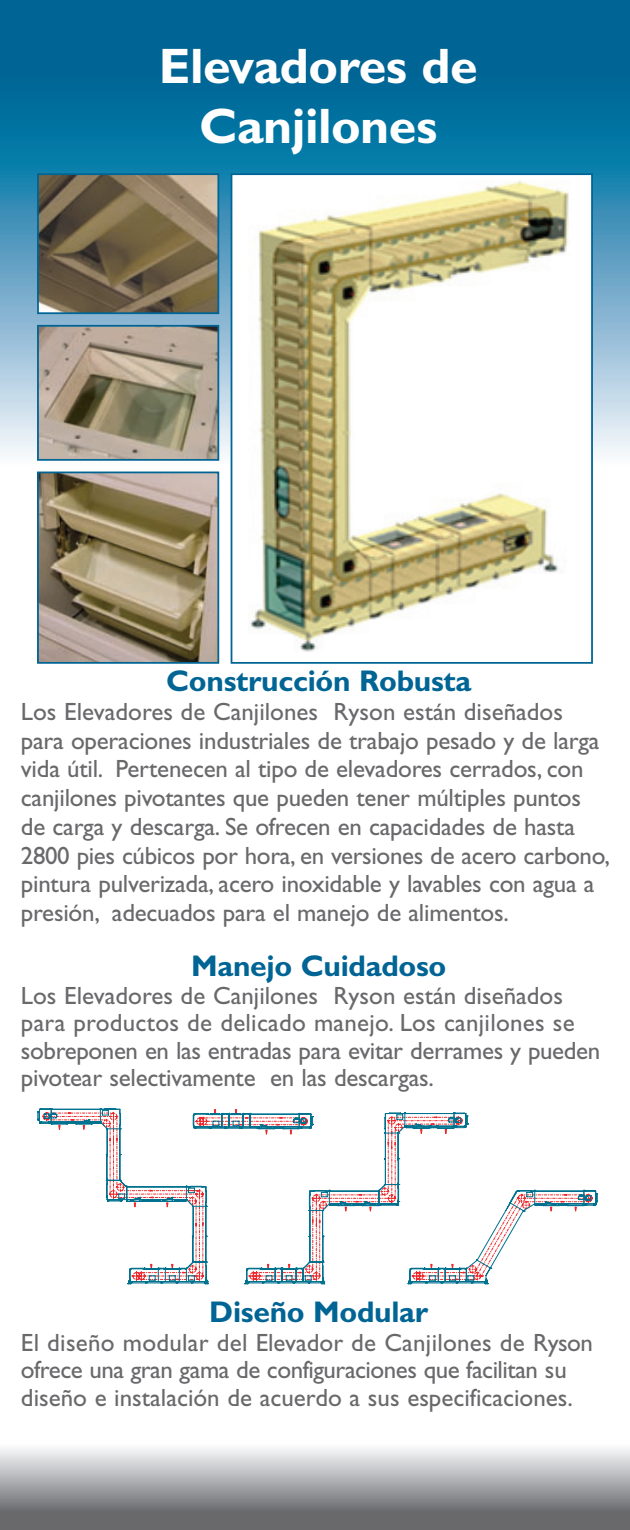
<style>
.page{position:relative;width:630px;height:1530px;background:#fff}
.page>*{position:absolute;margin:0;border:0;box-sizing:border-box;transform-origin:0 0}
.t1{font:700 50px/60px "Gill Sans";letter-spacing:-.01em;color:#fff;text-align:center}
.t2{font:700 30px "Gill Sans";letter-spacing:-.01em;color:#006494}
.t3{font:25px/28.8px "Gill Sans";letter-spacing:-.01em;color:#69696c}
</style>
<div class="page">
<svg style="left:0;top:0;width:630px;height:495px;background:#237fa9"></svg>
<svg style="left:0;top:1449px;width:630px;height:81px;background:#9fa0a2"></svg>
<div style="left:232px;top:174px;width:360px;height:489px;background:#fff"></div>
<img style="left:250px;top:181px;width:319px;height:471px">
<div style="left:231px;top:173px;width:362px;height:491px;border:2px solid #006494"></div>
<img style="left:40px;top:328px;width:176px;height:130px">
<div style="left:37px;top:325px;width:182px;height:136px;border:2px solid #006494"></div>
<img style="left:40px;top:475px;width:176px;height:186px">
<div style="left:37px;top:472px;width:182px;height:192px;border:2px solid #006494"></div>
<img style="left:40px;top:176px;width:176px;height:135px">
<div style="left:37px;top:173px;width:182px;height:141px;border:2px solid #006494"></div>
<svg style="left:38px;top:1108px;width:559px;height:176px"></svg>
<h1 class="t1" style="left:159px;top:36px;width:320px">Elevadores de<br>Canjilones</h1>
<p class="t2" style="left:166px;top:663px;width:307px">Construcción Robusta</p>
<p class="t3" style="left:21px;top:697px;width:590px">Los Elevadores de Canjilones Ryson están diseñados para operaciones industriales de trabajo pesado y de larga vida útil. Pertenecen al tipo de elevadores cerrados, con canjilones pivotantes que pueden tener múltiples puntos de carga y descarga. Se ofrecen en capacidades de hasta 2800 pies cúbicos por hora, en versiones de acero carbono, pintura pulverizada, acero inoxidable y lavables con agua a presión, adecuados para el manejo de alimentos.</p>
<p class="t2" style="left:191px;top:949px;width:257px">Manejo Cuidadoso</p>
<p class="t3" style="left:21px;top:982px;width:581px;line-height:27.5px">Los Elevadores de Canjilones Ryson están diseñados para productos de delicado manejo. Los canjilones se sobreponen en las entradas para evitar derrames y pueden pivotear selectivamente en las descargas.</p>
<p class="t2" style="left:209px;top:1294px;width:220px">Diseño Modular</p>
<p class="t3" style="left:21px;top:1329px;width:574px;line-height:27.5px">El diseño modular del Elevador de Canjilones de Ryson ofrece una gran gama de configuraciones que facilitan su diseño e instalación de acuerdo a sus especificaciones.</p>
</div>
